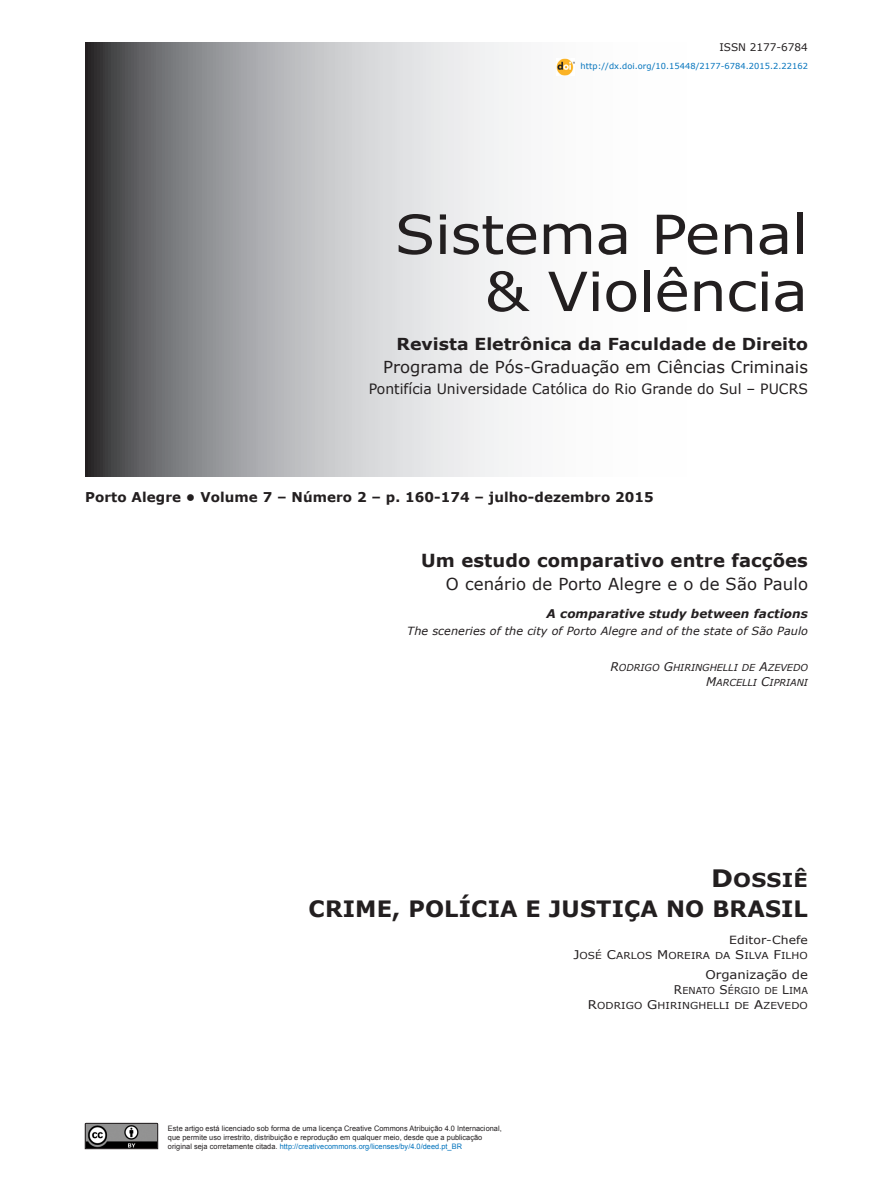
<style>
.page{position:relative;width:893px;height:1191px;background:#fff}
.page>*{position:absolute;margin:0;border:0;box-sizing:border-box;transform-origin:0 0}
.t1{font:54px/57px "Verdana";letter-spacing:-.01em;color:#231f20;text-align:right;scale:1.1 1}
.t2{font:700 22.5px "Verdana";letter-spacing:.005em;color:#231f20}
.t3{font:19.2px "Verdana Bold SC800";letter-spacing:.01em;color:#231f20;scale:1.1 1}
.t4{font:700 18px "Verdana";letter-spacing:.005em;color:#231f20}
.t5{font:16.5px "Verdana";color:#231f20}
.t6{font:700 16.5px "Verdana";color:#231f20;scale:1.05 1}
.t7{font:14.25px "Verdana";color:#231f20}
.t8{font:700 13.5px "Verdana";letter-spacing:.005em;color:#231f20}
.t9{font:italic 700 12px "Verdana";letter-spacing:.005em;color:#231f20}
.t10{font:12px "Verdana";color:#231f20;scale:1.1 1}
.t11{font:italic 11.25px "Verdana";letter-spacing:.005em;color:#231f20}
.t12{font:11.25px "Verdana";letter-spacing:.005em;color:#231f20;scale:1.1 1}
.t13{font:10.5px "Verdana";color:#231f20}
.t14{font:9.6px/15px "Verdana SC800";letter-spacing:.01em;color:#231f20;text-align:right}
.t15{font:9.6px/15px "Verdana Italic SC800";color:#231f20;text-align:right}
.t16{font:9.6px "Verdana SC800";letter-spacing:.01em;color:#231f20;scale:1.1 1}
.t17{font:8.25px "Verdana";letter-spacing:.005em;color:#0072bc}
.t18{font:7.5px/9px "Arial";letter-spacing:.005em;color:#231f20}
.s1{font-size:12px}
.s2{font-size:24px}
.s3{color:#0072bc}
</style>
<div class="page">
<svg style="left:85px;top:43px;width:483px;height:433px"></svg>
<svg style="left:85px;top:1123px;width:73px;height:26px;background:#696969"></svg>
<img style="left:556px;top:58px;width:19px;height:17px">
<h3 class="t13" style="left:719px;top:40px;width:90px">ISSN 2177-6784</h3>
<p class="t17" style="left:581px;top:60px;width:229px">http://dx.doi.org/10.15448/2177-6784.2015.2.22162</p>
<h1 class="t1" style="left:395px;top:204px;width:377px">Sistema Penal &amp; Violência</h1>
<h3 class="t6" style="left:397px;top:333px;width:393px">Revista Eletrônica da Faculdade de Direito</h3>
<h3 class="t5" style="left:383px;top:356px;width:426px">Programa de Pós-Graduação em Ciências Criminais</h3>
<h3 class="t7" style="left:369px;top:379px;width:441px">Pontifícia Universidade Católica do Rio Grande do Sul – PUCRS</h3>
<h3 class="t8" style="left:85px;top:488px;width:570px">Porto Alegre • Volume 7 – Número 2 – p. 160-174 – julho-dezembro 2015</h3>
<h3 class="t4" style="left:421px;top:549px;width:388px">Um estudo comparativo entre facções</h3>
<h3 class="t5" style="left:446px;top:574px;width:364px">O cenário de Porto Alegre e o de São Paulo</h3>
<h3 class="t9" style="left:547px;top:606px;width:263px">A comparative study between factions</h3>
<h3 class="t11" style="left:407px;top:624px;width:402px">The sceneries of the city of Porto Alegre and of the state of São Paulo</h3>
<p class="t15" style="left:611px;top:660px;width:199px"><span class="s1">R</span>ODRIGO <span class="s1">G</span>HIRINGHELLI DE <span class="s1">A</span>ZEVEDO<br><span class="s1">M</span>AR CELLI <span class="s1">C</span>IPRIANI</p>
<h3 class="t3" style="left:711px;top:867px;width:89px"><span class="s2">D</span>OSSIÊ</h3>
<h2 class="t2" style="left:309px;top:894px;width:501px">CRIME, POLÍCIA E JUSTIÇA NO BRASIL</h2>
<h3 class="t12" style="left:729px;top:933px;width:73px">Editor-Chefe</h3>
<p class="t16" style="left:573px;top:949px;width:215px"><span class="s1">J</span>OSÉ <span class="s1">C</span>ARLOS <span class="s1">M</span>OREIRA DA <span class="s1">S</span>ILVA <span class="s1">F</span>ILHO</p>
<h3 class="t10" style="left:705px;top:967px;width:95px">Organização de</h3>
<p class="t14" style="left:588px;top:983px;width:222px"><span class="s1">R</span>ENATO <span class="s1">S</span>ÉRGIO DE <span class="s1">L</span>IMA<br><span class="s1">R</span>ODRIGO <span class="s1">G</span> HIRINGHELLI DE <span class="s1">A</span>ZEVEDO</p>
<p class="t18" style="left:168px;top:1123px;width:335px">Este artigo está licenciado sob forma de uma licença Creative Commons Atribuição 4.0 Internacional, que permite uso irrestrito, distribuição e reprodução em qualquer meio, desde que a publicação original seja corretamente citada. <span class="s3">http://creativecommons.org/licenses/by/4.0/deed.pt_BR</span></p>
</div>
